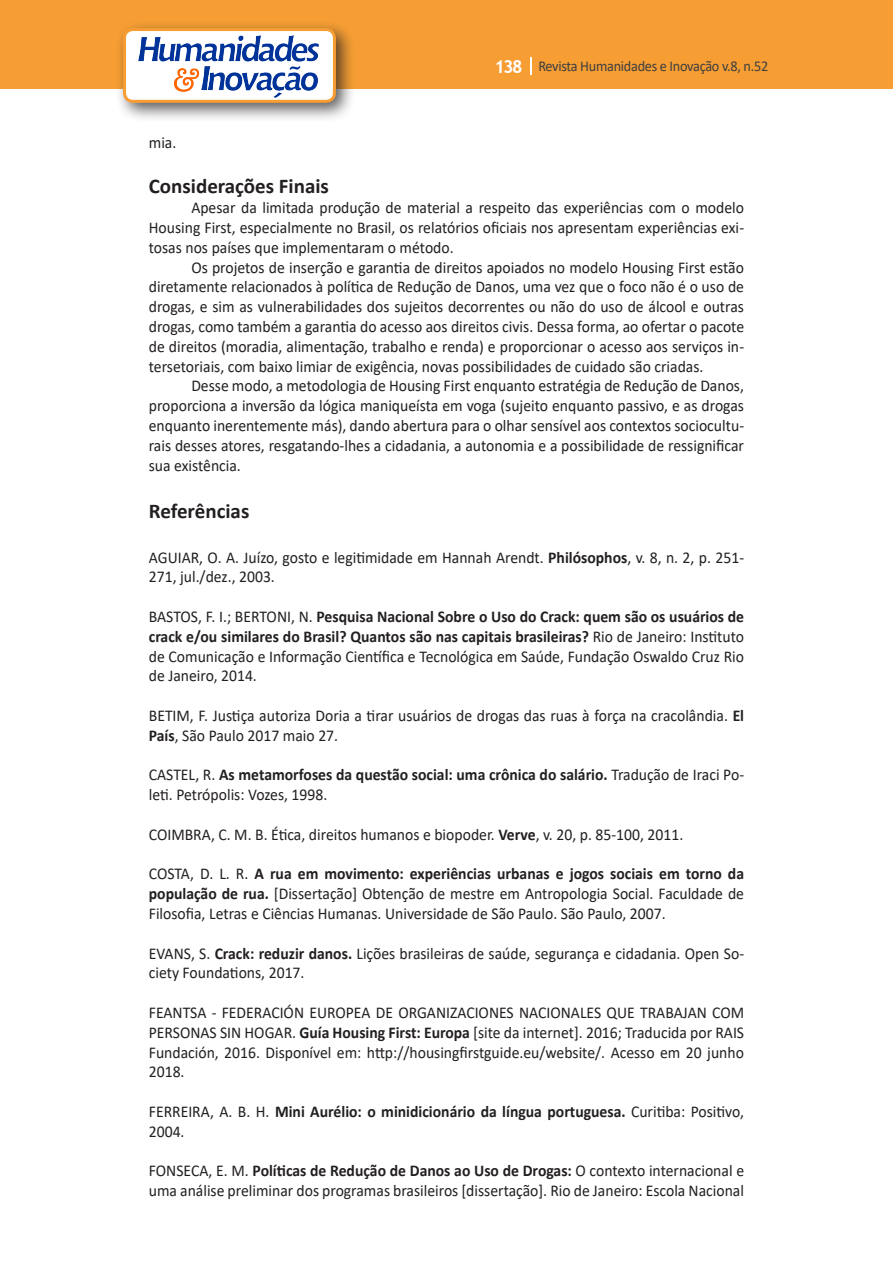
<style>
.page{position:relative;width:893px;height:1263px;background:#fff}
.page>*{position:absolute;margin:0;border:0;box-sizing:border-box;transform-origin:0 0}
.Titulo_2{font:700 21px "Calibri";color:#231f20}
.Texto{font:16.5px/19.8px "Calibri";color:#231f20;text-align:justify;scale:.95 1}
.Texto-2{font:700 16.5px/19.8px "Calibri";color:#231f20;scale:.95 1}
.t1{font:15px "Calibri";letter-spacing:-.02em;color:#3e3e3f;scale:.95 1}
.s1{font-family:"Trebuchet MS";font-weight:700;font-size:18px;color:#fff}
.s2{font-weight:700}
.s3{font-weight:400}
</style>
<div class="page">
<div style="left:0;top:0;width:893px;height:88px;background:#f69e34"></div>
<svg style="left:530px;top:57px;width:2px;height:18px"></svg>
<div style="left:115px;top:20px;width:241px;height:103px;background:#231f20;opacity:.75"></div>
<div style="left:125px;top:30px;width:209px;height:71px;background:#fff;border-radius:9px"></div>
<img style="left:138px;top:35px;width:181px;height:62px">
<div style="left:123px;top:28px;width:213px;height:75px;border:3px solid #f69e34;border-radius:9px"></div>
<p class="t1" style="left:495px;top:56px;width:290px"><span class="s1">138</span> Revista Humanidades e Inovação v.8, n.52</p>
<p class="Texto" style="left:149px;top:133px;width:31px">mia.</p>
<p class="Titulo_2" style="left:149px;top:172px;width:182px">Considerações Finais</p>
<p class="Texto" style="left:149px;top:197px;width:628px;text-indent:43px">Apesar da limitada produção de material a respeito das experiências com o modelo Housing First, especialmente no Brasil, os relatórios oficiais nos apresentam experiências exi&shy;tosas nos países que implementaram o método.</p>
<p class="Texto" style="left:149px;top:257px;width:628px;text-indent:43px">Os projetos de inserção e garantia de direitos apoiados no modelo Housing First estão diretamente relacionados à política de Redução de Danos, uma vez que o foco não é o uso de drogas, e sim as vulnerabilidades dos sujeitos decorrentes ou não do uso de álcool e outras drogas, como também a garantia do acesso aos direitos civis. Dessa forma, ao ofertar o pacote de direitos (moradia, alimentação, trabalho e renda) e proporcionar o acesso aos serviços in&shy;tersetoriais, com baixo limiar de exigência, novas possibilidades de cuidado são criadas.</p>
<p class="Texto" style="left:149px;top:376px;width:628px;text-indent:43px">Desse modo, a metodologia de Housing First enquanto estratégia de Redução de Danos, proporciona a inversão da lógica maniqueísta em voga (sujeito enquanto passivo, e as drogas enquanto inerentemente más), dando abertura para o olhar sensível aos contextos sociocultu&shy;rais desses atores, resgatando-lhes a cidadania, a autonomia e a possibilidade de ressignificar sua existência.</p>
<p class="Titulo_2" style="left:149px;top:496px;width:102px">Referências</p>
<p class="Texto" style="left:149px;top:547px;width:628px">AGUIAR, O. A. Juízo, gosto e legitimidade em Hannah Arendt. <span class="s2">Philósophos</span>, v. 8, n. 2, p. 251-<br>271, jul./dez., 2003.</p>
<p class="Texto" style="left:149px;top:606px;width:628px">BASTOS, F. I.; BERTONI, N. <span class="s2">Pesquisa Nacional Sobre o Uso do Crack: quem são os usuários de crack e/ou similares do Brasil? Quantos são nas capitais brasileiras?</span> Rio de Janeiro: Instituto de Comunicação e Informação Científica e Tecnológica em Saúde, Fundação Oswaldo Cruz Rio de Janeiro, 2014.</p>
<p class="Texto" style="left:149px;top:705px;width:628px">BETIM, F. Justiça autoriza Doria a tirar usuários de drogas das ruas à força na cracolândia. <span class="s2">El<br>País</span>, São Paulo 2017 maio 27.</p>
<p class="Texto" style="left:149px;top:764px;width:628px">CASTEL, R. <span class="s2">As metamorfoses da questão social: uma crônica do salário.</span> Tradução de Iraci Po&shy;leti. Petrópolis: Vozes, 1998.</p>
<p class="Texto" style="left:149px;top:824px;width:564px">COIMBRA, C. M. B. Ética, direitos humanos e biopoder. <span class="s2">Verve</span>, v. 20, p. 85-100, 2011.</p>
<p class="Texto" style="left:149px;top:863px;width:628px">COSTA, D. L. R. <span class="s2">A rua em movimento: experiências urbanas e jogos sociais em torno da população de rua.</span> [Dissertação] Obtenção de mestre em Antropologia Social. Faculdade de Filosofia, Letras e Ciências Humanas. Universidade de São Paulo. São Paulo, 2007.</p>
<p class="Texto" style="left:149px;top:943px;width:628px">EVANS, S. <span class="s2">Crack: reduzir danos.</span> Lições brasileiras de saúde, segurança e cidadania. Open So&shy;ciety Foundations, 2017.</p>
<p class="Texto" style="left:149px;top:1002px;width:628px">FEANTSA - FEDERACIÓN EUROPEA DE ORGANIZACIONES NACIONALES QUE TRABAJAN COM PERSONAS SIN HOGAR. <span class="s2">Guía Housing First: Europa</span> [site da internet]. 2016; Traducida por RAIS Fundación, 2016. Disponível em: http://housingfirstguide.eu/website/. Acesso em 20 junho 2018.</p>
<p class="Texto-2" style="left:149px;top:1101px;width:628px"><span class="s3">FERREIRA, A. B. H.</span> Mini Aurélio: o minidicionário da língua portuguesa. <span class="s3">Curitiba: Positivo,<br>2004.</span></p>
<p class="Texto" style="left:149px;top:1160px;width:628px">FONSECA, E. M. <span class="s2">Políticas de Redução de Danos ao Uso de Drogas:</span> O contexto internacional e uma análise preliminar dos programas brasileiros [dissertação]. Rio de Janeiro: Escola Nacional</p>
</div>
